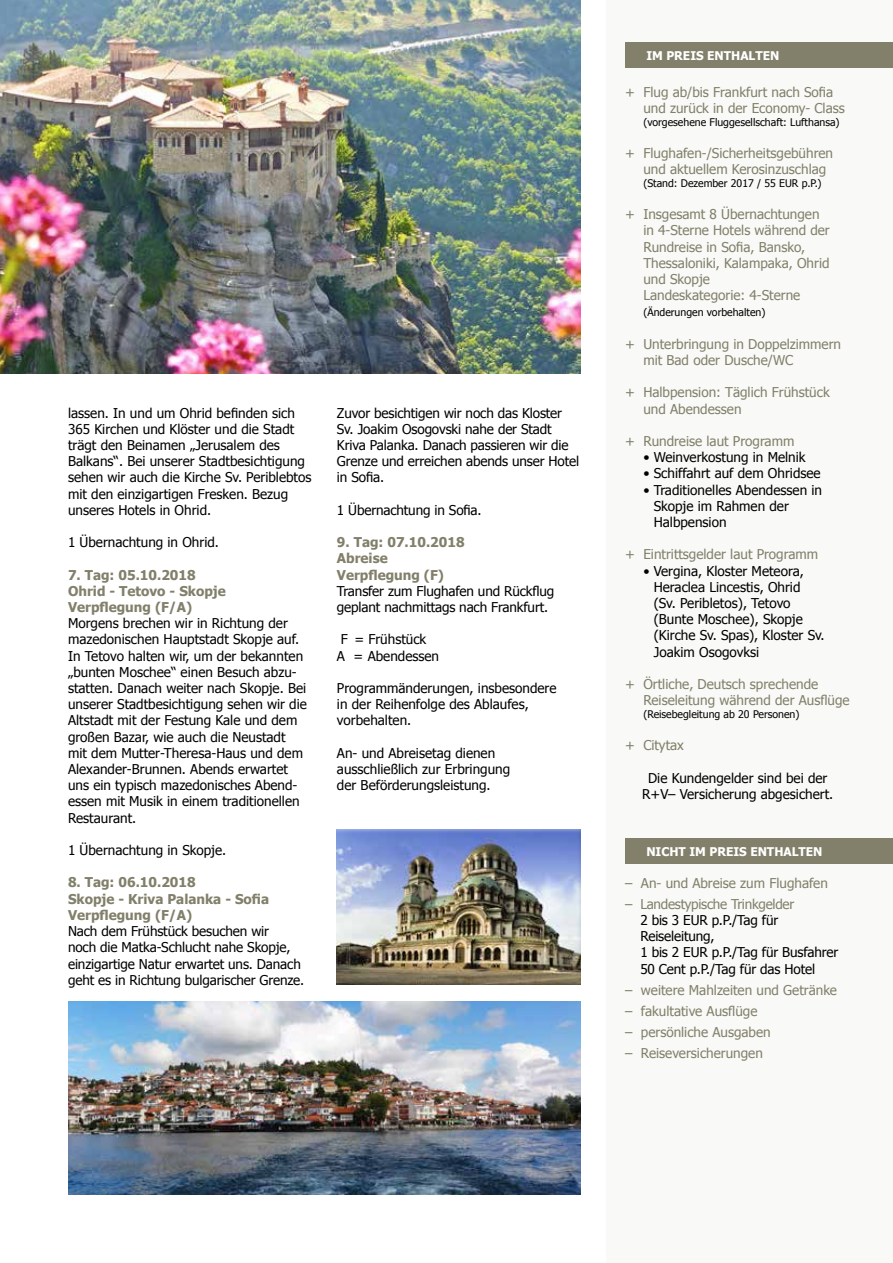
<style>
.page{position:relative;width:893px;height:1263px;background:#fff}
.page>*{position:absolute;margin:0;border:0;box-sizing:border-box;transform-origin:0 0}
.t1{font:13.5px/16.2px "Tahoma";color:#000}
.t2{font:13.5px/16.2px "Tahoma";color:#82806a}
.t3{font:700 13.5px/16.2px "Tahoma";color:#82806a}
.t4{font:13.5px "Tahoma";letter-spacing:-.02em;color:#82806a}
.t5{font:700 12px "Tahoma";color:#fff}
.t6{font:10.5px "Tahoma";color:#000}
</style>
<div class="page">
<div style="left:606px;top:0;width:287px;height:1263px;background:#f9f9f7"></div>
<div style="left:625px;top:43px;width:268px;height:25px;background:#82806a"></div>
<div style="left:625px;top:838px;width:268px;height:26px;background:#82806a"></div>
<img style="left:0;top:0;width:580px;height:373px">
<img style="left:68px;top:1001px;width:512px;height:194px">
<div style="left:337px;top:829px;width:243px;height:156px;background:#000;opacity:.66"></div>
<p class="t1" style="left:68px;top:404px;width:245px">lassen. In und um Ohrid befinden sich 365 Kirchen und Klöster und die Stadt trägt den Beinamen „Jerusalem des Balkans“. Bei unserer Stadtbesichtigung sehen wir auch die Kirche Sv. Periblebtos mit den einzigartigen Fresken. Bezug unseres Hotels in Ohrid.</p>
<p class="t1" style="left:68px;top:534px;width:152px">1 Übernachtung in Ohrid.</p>
<p class="t3" style="left:68px;top:566px;width:159px">7. Tag: 05.10.2018<br>Ohrid - Tetovo - Skopje<br>Verpflegung (F/A)</p>
<p class="t1" style="left:68px;top:615px;width:240px">Morgens brechen wir in Richtung der mazedonischen Hauptstadt Skopje auf.<br>In Tetovo halten wir, um der bekannten „bunten Moschee“ einen Besuch abzu&shy;statten. Danach weiter nach Skopje. Bei unserer Stadtbesichtigung sehen wir die Altstadt mit der Festung Kale und dem großen Bazar, wie auch die Neustadt mit dem Mutter-Theresa-Haus und dem Alexander-Brunnen. Abends erwartet uns ein typisch mazedonisches Abend&shy;essen mit Musik in einem traditionellen Restaurant.</p>
<p class="t1" style="left:68px;top:841px;width:160px">1 Übernachtung in Skopje.</p>
<p class="t3" style="left:68px;top:874px;width:203px">8. Tag: 06.10.2018<br>Skopje - Kriva Palanka - Sofia<br>Verpflegung (F/A)</p>
<p class="t1" style="left:68px;top:922px;width:238px">Nach dem Frühstück besuchen wir<br>noch die Matka-Schlucht nahe Skopje, einzigartige Natur erwartet uns. Danach geht es in Richtung bulgarischer Grenze.</p>
<p class="t1" style="left:337px;top:404px;width:244px">Zuvor besichtigen wir noch das Kloster<br>Sv. Joakim Osogovski nahe der Stadt<br>Kriva Palanka. Danach passieren wir die<br>Grenze und erreichen abends unser Hotel in Sofia.</p>
<p class="t1" style="left:337px;top:501px;width:146px">1 Übernachtung in Sofia.</p>
<p class="t3" style="left:337px;top:533px;width:129px">9. Tag: 07.10.2018<br>Abreise<br>Verpflegung (F)</p>
<p class="t1" style="left:337px;top:582px;width:219px">Transfer zum Flughafen und Rückflug geplant nachmittags nach Frankfurt.</p>
<p class="t1" style="left:337px;top:631px;width:104px">F = Frühstück<br>A = Abendessen</p>
<p class="t1" style="left:337px;top:679px;width:221px">Programmänderungen, insbesondere in der Reihenfolge des Ablaufes, vorbehalten.</p>
<p class="t1" style="left:337px;top:744px;width:175px">An- und Abreisetag dienen ausschließlich zur Erbringung der Beförderungsleistung.</p>
<p class="t5" style="left:646px;top:47px;width:125px">IM PREIS ENTHALTEN</p>
<p class="t2" style="left:643px;top:83px;width:203px;text-indent:-18px">+ Flug ab/bis Frankfurt nach Sofia und zurück in der Economy- Class</p>
<p class="t6" style="left:643px;top:115px;width:198px">(vorgesehene Fluggesellschaft: Lufthansa)</p>
<p class="t2" style="left:643px;top:144px;width:191px;text-indent:-18px">+ Flughafen-/Sicherheitsgebühren und aktuellem Kerosinzuschlag</p>
<p class="t6" style="left:643px;top:176px;width:180px">(Stand: Dezember 2017 / 55 EUR p.P.)</p>
<p class="t2" style="left:643px;top:206px;width:188px;text-indent:-18px">+ Insgesamt 8 Übernachtungen in 4-Sterne Hotels während der<br>Rundreise in Sofia, Bansko,<br>Thessaloniki, Kalampaka, Ohrid und Skopje<br>Landeskategorie: 4-Sterne</p>
<p class="t6" style="left:643px;top:306px;width:124px">(Änderungen vorbehalten)</p>
<p class="t2" style="left:643px;top:335px;width:199px;text-indent:-18px">+ Unterbringung in Doppelzimmern mit Bad oder Dusche/WC</p>
<p class="t2" style="left:643px;top:384px;width:188px;text-indent:-18px">+ Halbpension: Täglich Frühstück und Abendessen</p>
<p class="t2" style="left:625px;top:432px;width:171px">+ Rundreise laut Programm</p>
<p class="t1" style="left:643px;top:449px;width:164px">• Weinverkostung in Melnik</p>
<p class="t1" style="left:643px;top:465px;width:179px">• Schiffahrt auf dem Ohridsee</p>
<p class="t1" style="left:654px;top:481px;width:170px;text-indent:-10px">• Traditionelles Abendessen in<br>Skopje im Rahmen der<br>Halbpension</p>
<p class="t2" style="left:625px;top:546px;width:195px">+ Eintrittsgelder laut Programm</p>
<p class="t1" style="left:654px;top:562px;width:172px;text-indent:-10px">• Vergina, Kloster Meteora,<br>Heraclea Lincestis, Ohrid (Sv. Peribletos), Tetovo (Bunte Moschee), Skopje (Kirche Sv. Spas), Kloster Sv.<br>Joakim Osogovksi</p>
<p class="t2" style="left:643px;top:675px;width:208px;text-indent:-18px">+ Örtliche, Deutsch sprechende<br>Reiseleitung während der Ausflüge</p>
<p class="t6" style="left:643px;top:707px;width:158px">(Reisebegleitung ab 20 Personen)</p>
<p class="t2" style="left:625px;top:737px;width:60px">+ Citytax</p>
<p class="t1" style="left:642px;top:769px;width:193px;text-align:center">Die Kundengelder sind bei der<br>R+V– Versicherung abgesichert.</p>
<p class="t5" style="left:646px;top:843px;width:9px">NIC</p>
<p class="t5" style="left:669px;top:843px;width:145px">HT IM PREIS ENTHALTEN</p>
<p class="t2" style="left:625px;top:874px;width:204px">– An- und Abreise zum Flughafen</p>
<p class="t4" style="left:625px;top:895px;width:171px">– Landestypische Trinkgelder</p>
<p class="t1" style="left:640px;top:911px;width:199px">2 bis 3 EUR p.P./Tag für<br>Reiseleitung,<br>1 bis 2 EUR p.P./Tag für Busfahrer<br>50 Cent p.P./Tag für das Hotel</p>
<p class="t2" style="left:625px;top:981px;width:213px">– weitere Mahlzeiten und Getränke</p>
<p class="t2" style="left:625px;top:1002px;width:134px">– fakultative Ausflüge</p>
<p class="t2" style="left:625px;top:1023px;width:147px">– persönliche Ausgaben</p>
<p class="t2" style="left:625px;top:1044px;width:139px">– Reiseversicherungen</p>
</div>
